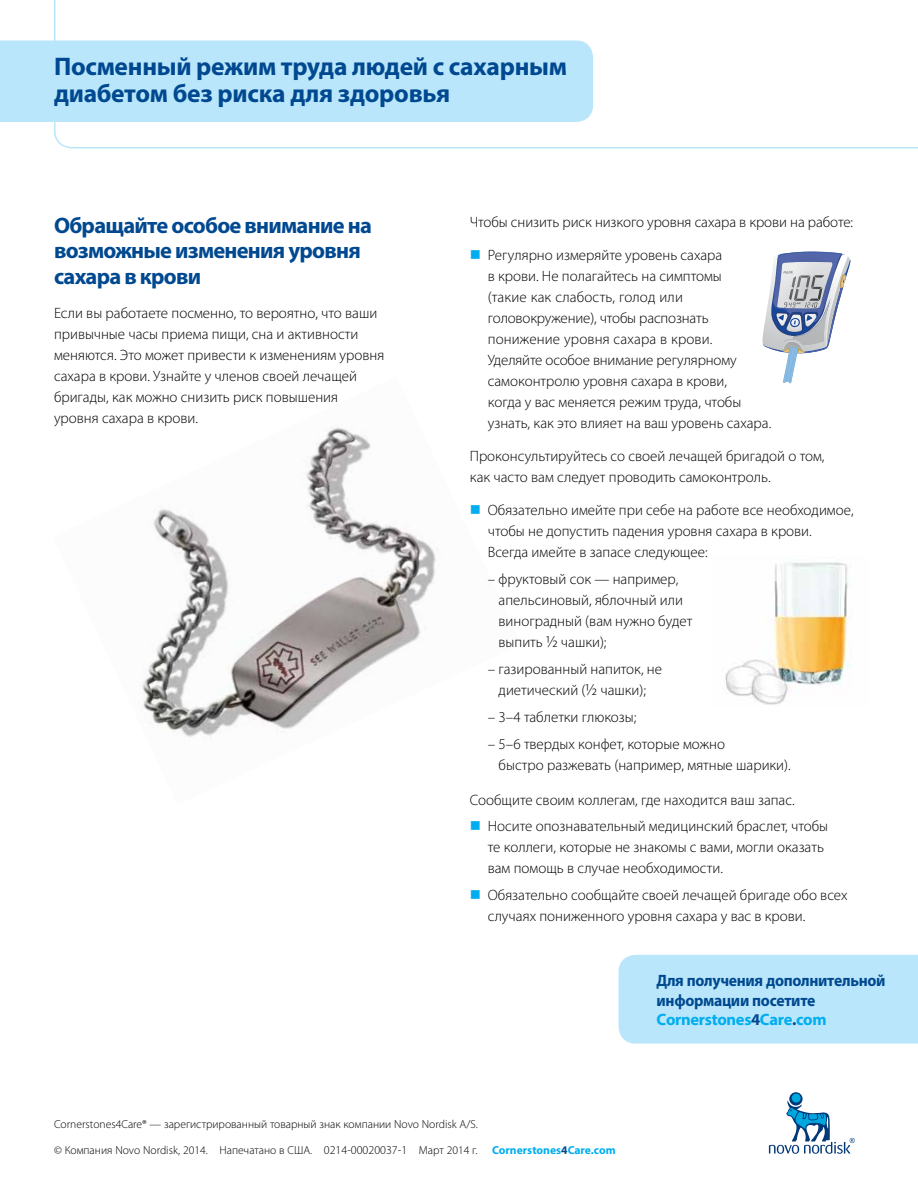
<style>
.page{position:relative;width:918px;height:1188px;background:#fff}
.page>*{position:absolute;margin:0;border:0;box-sizing:border-box;transform-origin:0 0}
.t1{font:700 25.5px/27px "Myriad Pro";letter-spacing:-.01em;color:#004990}
.t2{font:700 22.5px/25.5px "Myriad Pro";letter-spacing:-.035em;color:#004990}
.t3{font:700 16.5px/19.5px "Myriad Pro";letter-spacing:-.02em;color:#004990;scale:.95 1}
.t4{font:300 15px/21px "Myriad Pro";color:#000}
.t5{font:300 11.7px/25.5px "Myriad Pro";color:#000}
.s1{font-size:16.5px}
.s2{color:#00aeef}
.s3{font-size:12px}
.s4{font-weight:700;color:#00aeef}
.s5{font-weight:700;color:#004990}
</style>
<div class="page">
<img style="left:142px;top:427px;width:294px;height:310px">
<svg style="left:54px;top:0;width:864px;height:148px"></svg>
<div style="left:0;top:40px;width:593px;height:82px;background:#b9e6fa"></div>
<svg style="left:789px;top:1092px;width:14px;height:14px"></svg>
<div style="left:792px;top:1094px;width:9px;height:9px;background:#00a6de;border-radius:50%"></div>
<svg style="left:769px;top:1100px;width:86px;height:54px"></svg>
<div style="left:619px;top:955px;width:299px;height:89px;background:#b9e6fa"></div>
<svg style="left:762px;top:252px;width:89px;height:131px"></svg>
<img style="left:725px;top:562px;width:126px;height:143px">
<h1 class="t1" style="left:54px;top:52px;width:515px">Посменный режим труда людей с сахарным диабетом без риска для здоровья</h1>
<h2 class="t2" style="left:54px;top:212px;width:319px">Обращайте особое внимание на возможные изменения уровня сахара в крови</h2>
<p class="t4" style="left:54px;top:303px;width:332px">Если вы работаете посменно, то вероятно, что ваши привычные часы приема пищи, сна и активности меняются. Это может привести к изменениям уровня сахара в крови. Узнайте у членов своей лечащей бригады, как можно снизить риск повышения уровня сахара в крови.</p>
<p class="t4" style="left:488px;top:206px;width:367px;line-height:32.2px;text-indent:-18px">Чтобы снизить риск низкого уровня сахара в крови на работе:<br>Регулярно измеряйте уровень сахара</p>
<p class="t4" style="left:488px;top:265px;width:285px">в крови. Не полагайтесь на симптомы<br>(такие как слабость, голод или головокружение), чтобы распознать понижение уровня сахара в крови.<br>Уделяйте особое внимание регулярному самоконтролю уровня сахара в крови,<br>когда у вас меняется режим труда, чтобы узнать, как это влияет на ваш уровень сахара.</p>
<p class="t4" style="left:470px;top:446px;width:356px">Проконсультируйтесь со своей лечащей бригадой о том, как часто вам следует проводить самоконтроль.</p>
<p class="t4" style="left:488px;top:499px;width:367px">Обязательно имейте при себе на работе все необходимое, чтобы не допустить падения уровня сахара в крови.<br>Всегда имейте в запасе следующее:</p>
<p class="t4" style="left:499px;top:569px;width:195px;text-indent:-11px">– фруктовый сок — например, апельсиновый, яблочный или виноградный (вам нужно будет выпить <span class="s1">½</span> чашки);</p>
<p class="t4" style="left:488px;top:659px;width:176px;text-align:center">– газированный напиток, не диетический (<span class="s1">½</span> чашки);</p>
<p class="t4" style="left:488px;top:707px;width:150px">– 3–4 таблетки глюкозы;</p>
<p class="t4" style="left:499px;top:734px;width:294px;text-indent:-11px">– 5–6 твердых конфет, которые можно<br>быстро разжевать (например, мятные шарики).</p>
<p class="t4" style="left:488px;top:786px;width:342px;line-height:26.2px;text-indent:-18px">Сообщите своим коллегам, где находится ваш запас.<br>Носите опознавательный медицинский браслет, чтобы</p>
<p class="t4" style="left:488px;top:836px;width:338px">те коллеги, которые не знакомы с вами, могли оказать вам помощь в случае необходимости.</p>
<p class="t4" style="left:488px;top:884px;width:361px">Обязательно сообщайте своей лечащей бригаде обо всех случаях пониженного уровня сахара у вас в крови.</p>
<p class="t3" style="left:657px;top:970px;width:243px">Для получения дополнительной информации посетите<br><span class="s2">Cornerstones</span>4<span class="s2">Care</span>.<span class="s2">com</span></p>
<p class="t5" style="left:54px;top:1111px;width:563px">Cornerstones4Care® — зарегистрированный товарный знак компании Novo Nordisk A/S.<br>© Компания Novo Nordisk, 2014. Напечатано в США. <span class="s3">0214-00020037-1</span> Март 2014 г. <span class="s4">Cornerstones</span><span class="s5">4</span><span class="s4">Care.com</span></p>
</div>
